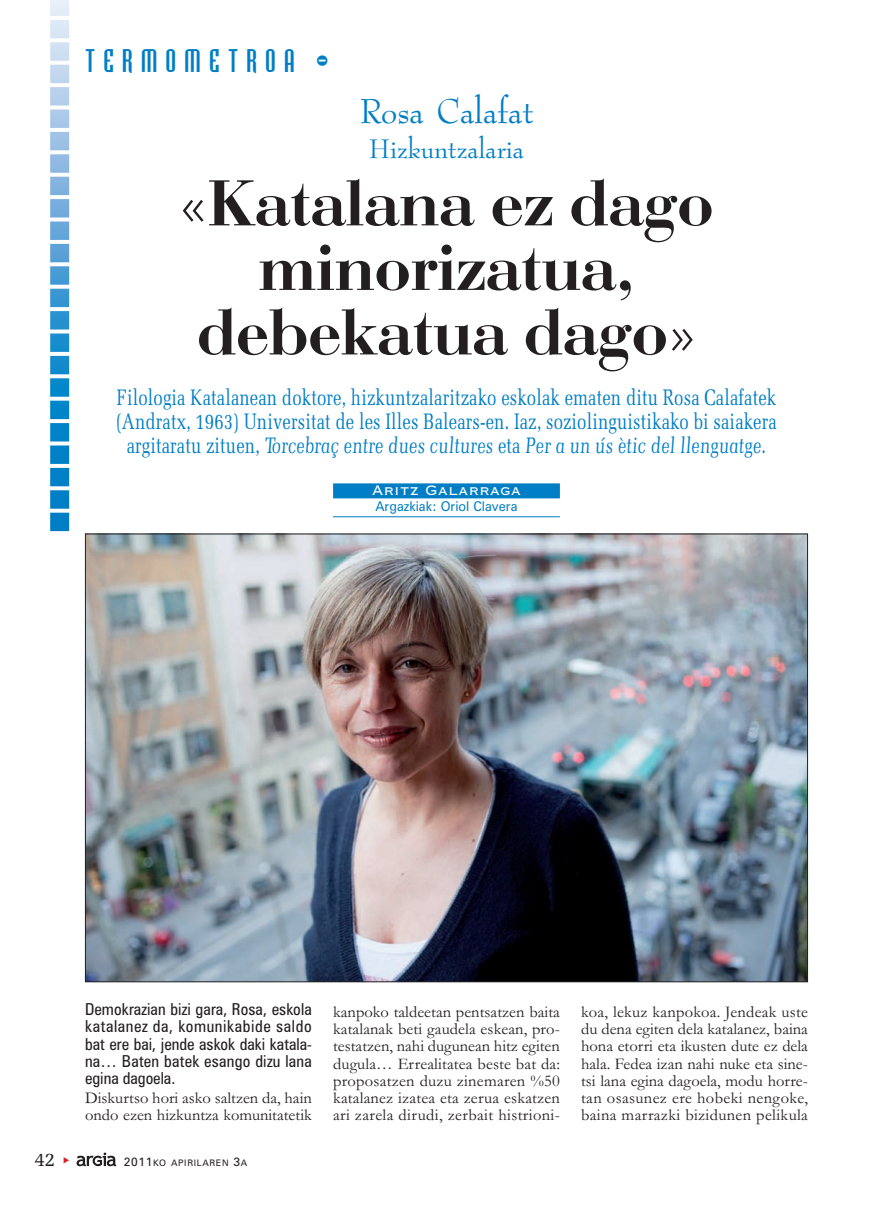
<style>
.page{position:relative;width:893px;height:1212px;background:#fff}
.page>*{position:absolute;margin:0;border:0;box-sizing:border-box;transform-origin:0 0}
.t1{font:67.5px/64.5px "Bodoni";color:#231f20;text-align:center}
.t2{font:40.5px "Bernadette";color:#007ec5}
.t3{font:31.5px "Bernadette";color:#007ec5}
.t4{font:30px "Bodiac";letter-spacing:.275em;color:#007ec5}
.t5{font:22.5px/24px "Memoir Condensed";color:#007ec5;text-align:center}
.t6{font:19.5px "Memoir";color:#231f20}
.t7{font:18px "Copperplate Gothic BT";color:#fff}
.t8{font:16.5px/17.2px "Garamond";letter-spacing:.02em;color:#231f20;text-align:justify}
.t9{font:condensed 16.5px/17.2px "Zurich BT";letter-spacing:.01em;color:#231f20;text-align:justify}
.t10{font:16.5px/17.2px "Garamond";color:#231f20}
.t11{font:13.5px "Zurich BT";color:#007ec5;scale:.95 1}
.t12{font:9px "Zurich BT";letter-spacing:.075em;color:#231f20}
.s1{font-style:italic}
.s2{font-size:12px}
</style>
<div class="page">
<svg style="left:77px;top:1152px;width:39px;height:14px"></svg>
<img style="left:50px;top:0;width:20px;height:532px">
<img style="left:87px;top:536px;width:719px;height:444px">
<div style="left:333px;top:483px;width:227px;height:15px;background:#007ec5"></div>
<hr style="left:333px;top:516px;width:227px;height:1px;background:#007ec5">
<h3 class="t4" style="left:85px;top:44px;width:245px">TERMOMETROA -</h3>
<h2 class="t2" style="left:359px;top:94px;width:176px">Rosa Calafat</h2>
<h3 class="t3" style="left:369px;top:135px;width:157px">Hizkuntzalaria</h3>
<h1 class="t1" style="left:180px;top:178px;width:535px">«Katalana ez dago minorizatua, debekatua dago»</h1>
<p class="t5" style="left:116px;top:387px;width:662px">Filologia Katalanean doktore, hizkuntzalaritzako eskolak ematen ditu Rosa Calafatek (Andratx, 1963) Universitat de les Illes Balears-en. Iaz, soziolinguistikako bi saiakera argitaratu zituen, <span class="s1">Torcebraç entre dues cultures</span> eta <span class="s1">Per a un ús ètic del llenguatge</span>.</p>
<p class="t7" style="left:372px;top:478px;width:151px">Aritz Galarraga</p>
<p class="t11" style="left:375px;top:501px;width:151px">Argazkiak: Oriol Clavera</p>
<p class="t9" style="left:85px;top:1002px;width:228px">Demokrazian bizi gara, Rosa, eskola katalanez da, komunikabide saldo bat ere bai, jende askok daki katala&shy;na… Baten batek esango dizu lana egina dagoela.</p>
<p class="t10" style="left:85px;top:1091px;width:228px">Diskurtso hori asko saltzen da, hain ondo ezen hizkuntza komunitatetik</p>
<p class="t6" style="left:35px;top:1151px;width:22px">42</p>
<p class="t12" style="left:124px;top:1160px;width:125px"><span class="s2">2011</span>KO APIRILAREN <span class="s2">3</span>A</p>
<p class="t8" style="left:333px;top:1005px;width:228px">kanpoko taldeetan pentsatzen baita katalanak beti gaudela eskean, pro&shy;testatzen, nahi dugunean hitz egiten dugula… Errealitatea beste bat da: proposatzen duzu zinemaren %50 katalanez izatea eta zerua eskatzen ari zarela dirudi, zerbait histrioni-</p>
<p class="t8" style="left:581px;top:1005px;width:228px">koa, lekuz kanpokoa. Jendeak uste du dena egiten dela katalanez, baina hona etorri eta ikusten dute ez dela hala. Fedea izan nahi nuke eta sine&shy;tsi lana egina dagoela, modu horre&shy;tan osasunez ere hobeki nengoke, baina marrazki bizidunen pelikula</p>
</div>
